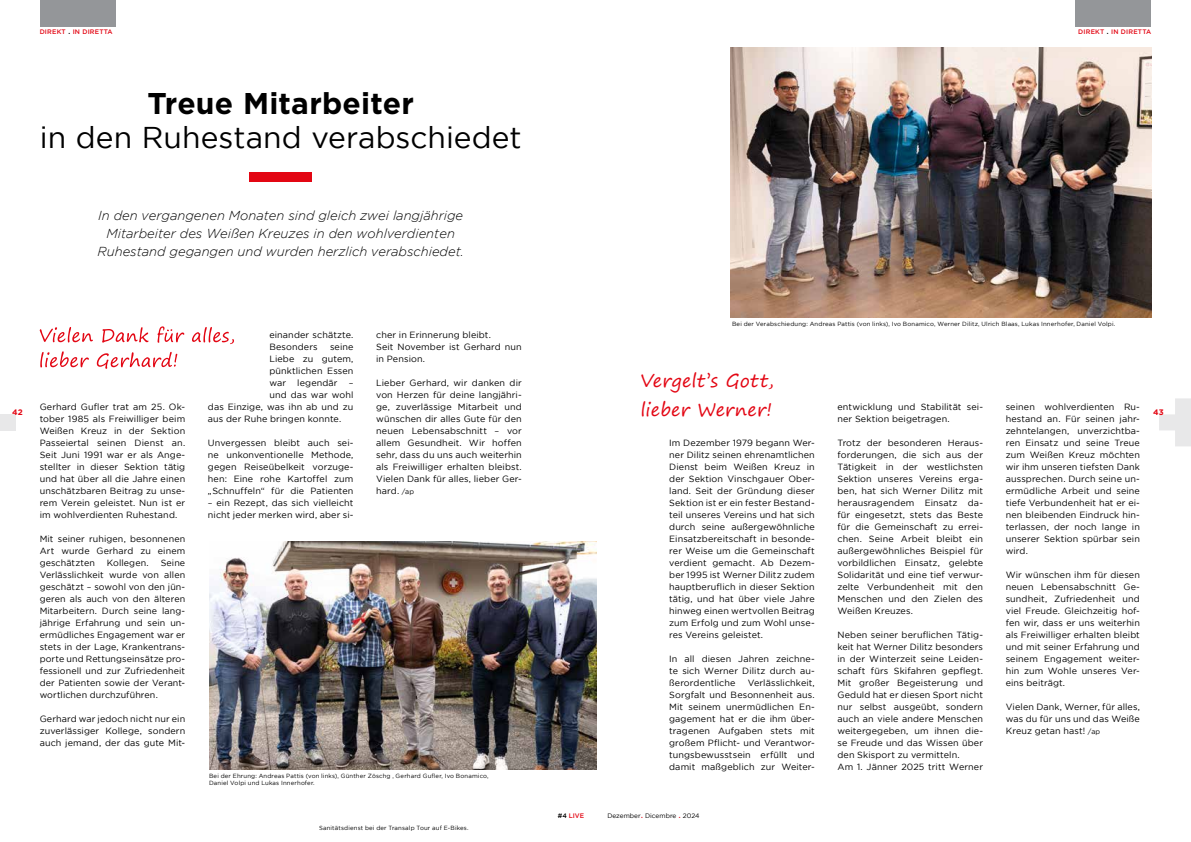
<style>
.page{position:relative;width:1191px;height:842px;background:#fff}
.page>*{position:absolute;margin:0;border:0;box-sizing:border-box;transform-origin:0 0}
.t1{font:30px "Gotham";color:#000}
.t2{font:700 30px "Gotham";letter-spacing:.005em;color:#000}
.t3{font:18px/29px "Segoe Print";letter-spacing:.015em;color:#e30613}
.t4{font:italic 300 13px/18px "Gotham";color:#000;text-align:center}
.t5{font:9px/12px "Gotham";letter-spacing:.01em;color:#000;text-align:justify}
.t6{font:700 8px "Gotham";color:#e30613}
.t7{font:500 6.5px "Gotham";letter-spacing:.03em;color:#e30613}
.t8{font:6.5px "Gotham";color:#000}
.t9{font:6px/7.2px "Gotham";letter-spacing:.025em;color:#000}
.s1{font-weight:400;font-size:10px;color:#000}
.s2{font-size:7px}
.s3{color:#000}
.s4{font-size:10px;color:#e30613}
</style>
<div class="page">
<div style="left:1075px;top:0;width:76px;height:26px;background:#949699"></div>
<div style="left:250px;top:173px;width:62px;height:9px;background:#e30613"></div>
<img style="left:209px;top:541px;width:387px;height:228px">
<svg style="left:40px;top:351px;width:137px;height:18px"></svg>
<svg style="left:40px;top:326px;width:194px;height:18px"></svg>
<img style="left:730px;top:47px;width:421px;height:270px">
<svg style="left:1159px;top:398px;width:32px;height:48px"></svg>
<div style="left:0;top:414px;width:16px;height:16px;background:#e8e8e9"></div>
<div style="left:40px;top:0;width:75px;height:26px;background:#949699"></div>
<p class="t7" style="left:40px;top:28px;width:75px">DIREKT <span class="s1">.</span> IN DIRETTA</p>
<p class="t7" style="left:1078px;top:28px;width:75px">DIREKT <span class="s1">.</span> IN DIRETTA</p>
<h1 class="t2" style="left:147px;top:86px;width:268px">Treue Mitarbeiter</h1>
<h1 class="t1" style="left:40px;top:121px;width:483px">in den Ruhestand verabschiedet</h1>
<h3 class="t4" style="left:98px;top:207px;width:368px">In den vergangenen Monaten sind gleich zwei langjährige<br>Mitarbeiter des Weißen Kreuzes in den wohlverdienten<br>Ruhestand gegangen und wurden herzlich verabschiedet.</h3>
<p class="t9" style="left:732px;top:321px;width:385px">Bei der Verabschiedung: Andreas Pattis (von links), Ivo Bonamico, Werner Dilitz, Ulrich Blaas, Lukas Innerhofer, Daniel Volpi.</p>
<p class="t5" style="left:269px;top:329px;width:86px">einander schätzte.<br>Besonders</p>
<p class="t5" style="left:376px;top:329px;width:147px;text-align:left">cher in Erinnerung bleibt.<br>Seit November ist Gerhard nun in Pension.</p>
<p class="t5" style="left:376px;top:377px;width:147px">Lieber Gerhard, wir danken dir von Herzen für deine langjähri&shy;ge, zuverlässige Mitarbeit und wünschen dir alles Gute für den neuen Lebensabschnitt – vor allem Gesundheit. Wir hoffen sehr, dass du uns auch weiterhin als Freiwilliger erhalten bleibst.<br>Vielen Dank für alles, lieber Ger&shy;hard. <span class="s2">/ap</span></p>
<p class="t5" style="left:330px;top:341px;width:25px">seine</p>
<p class="t5" style="left:269px;top:353px;width:86px">Liebe zu gutem,</p>
<p class="t5" style="left:269px;top:365px;width:86px">pünktlichen Essen</p>
<p class="t5" style="left:269px;top:377px;width:86px">war legendär –</p>
<p class="t5" style="left:269px;top:389px;width:86px">und das war wohl</p>
<p class="t5" style="left:208px;top:401px;width:147px">das Einzige, was ihn ab und zu</p>
<p class="t5" style="left:208px;top:413px;width:135px">aus der Ruhe bringen konnte.</p>
<p class="t5" style="left:208px;top:437px;width:147px">Unvergessen bleibt auch sei&shy;ne unkonventionelle Methode, gegen Reiseübelkeit vorzuge&shy;hen: Eine rohe Kartoffel zum „Schnuffeln“ für die Patienten</p>
<p class="t5" style="left:208px;top:497px;width:147px">– ein Rezept, das sich vielleicht nicht jeder merken wird, aber si-</p>
<h2 class="t3" style="left:640px;top:365px;width:134px">Vergelt’s Gott, lieber Werner!</h2>
<p class="t5" style="left:837px;top:401px;width:147px">entwicklung und Stabilität sei&shy;ner Sektion beigetragen.</p>
<p class="t5" style="left:837px;top:437px;width:147px">Trotz der besonderen Heraus&shy;forderungen, die sich aus der Tätigkeit in der westlichsten Sektion unseres Vereins erga&shy;ben, hat sich Werner Dilitz mit herausragendem Einsatz da&shy;für eingesetzt, stets das Beste für die Gemeinschaft zu errei&shy;chen. Seine Arbeit bleibt ein außergewöhnliches Beispiel für vorbildlichen Einsatz, gelebte Solidarität und eine tief verwur&shy;zelte Verbundenheit mit den Menschen und den Zielen des Weißen Kreuzes.</p>
<p class="t5" style="left:837px;top:629px;width:147px;text-align:left">Neben seiner beruflichen Tätig&shy;keit hat Werner Dilitz besonders in der Winterzeit seine Leiden&shy;schaft fürs Skifahren gepflegt.<br>Mit großer Begeisterung und<br>Geduld hat er diesen Sport nicht nur selbst ausgeübt, sondern auch an viele andere Menschen weitergegeben, um ihnen die&shy;se Freude und das Wissen über den Skisport zu vermitteln.<br>Am 1. Jänner 2025 tritt Werner</p>
<p class="t5" style="left:1005px;top:401px;width:136px">seinen wohlverdienten Ru&shy;hestand an. Für seinen jahr&shy;zehntelangen, unverzichtba&shy;ren Einsatz und seine Treue zum Weißen Kreuz möchten wir ihm unseren tiefsten Dank aussprechen. Durch seine un&shy;ermüdliche Arbeit und seine tiefe Verbundenheit hat er ei&shy;nen bleibenden Eindruck hin&shy;terlassen, der noch lange in unserer Sektion spürbar sein wird.</p>
<p class="t5" style="left:1005px;top:569px;width:136px">Wir wünschen ihm für diesen neuen Lebensabschnitt Ge&shy;sundheit, Zufriedenheit und viel Freude. Gleichzeitig hof&shy;fen wir, dass er uns weiterhin als Freiwilliger erhalten bleibt und mit seiner Erfahrung und seinem Engagement weiter&shy;hin zum Wohle unseres Ver&shy;eins beiträgt.</p>
<p class="t5" style="left:1005px;top:701px;width:136px">Vielen Dank, Werner, für alles, was du für uns und das Weiße Kreuz getan hast! <span class="s2">/ap</span></p>
<p class="t5" style="left:40px;top:401px;width:147px">Gerhard Gufler trat am 25. Ok&shy;tober 1985 als Freiwilliger beim Weißen Kreuz in der Sektion Passeiertal seinen Dienst an.<br>Seit Juni 1991 war er als Ange&shy;stellter in dieser Sektion tätig und hat über all die Jahre einen unschätzbaren Beitrag zu unse&shy;rem Verein geleistet. Nun ist er im wohlverdienten Ruhestand.</p>
<p class="t5" style="left:40px;top:533px;width:147px">Mit seiner ruhigen, besonnenen Art wurde Gerhard zu einem geschätzten</p>
<p class="t6" style="left:12px;top:408px;width:12px">42</p>
<p class="t6" style="left:1153px;top:408px;width:12px">43</p>
<p class="t5" style="left:669px;top:437px;width:147px">Im Dezember 1979 begann Wer&shy;ner Dilitz seinen ehrenamtlichen Dienst beim Weißen Kreuz in der Sektion Vinschgauer Ober&shy;land. Seit der Gründung dieser Sektion ist er ein fester Bestand&shy;teil unseres Vereins und hat sich durch seine außergewöhnliche Einsatzbereitschaft in besonde&shy;rer Weise um die Gemeinschaft verdient gemacht. Ab Dezem&shy;ber 1995 ist Werner Dilitz zudem hauptberuflich in dieser Sektion tätig, und hat über viele Jahre hinweg einen wertvollen Beitrag zum Erfolg und zum Wohl unse&shy;res Vereins geleistet.</p>
<p class="t5" style="left:669px;top:653px;width:147px">In all diesen Jahren zeichne&shy;te sich Werner Dilitz durch au&shy;ßerordentliche</p>
<p class="t5" style="left:107px;top:557px;width:43px">Kollegen.</p>
<p class="t5" style="left:40px;top:557px;width:147px;text-indent:121px">Seine Verlässlichkeit wurde von allen geschätzt – sowohl von den jün&shy;geren als auch von den älteren Mitarbeitern. Durch seine lang&shy;jährige Erfahrung und sein un&shy;ermüdliches Engagement war er stets in der Lage, Krankentrans&shy;porte und Rettungseinsätze pro&shy;fessionell und zur Zufriedenheit der Patienten sowie der Verant&shy;wortlichen durchzuführen.</p>
<p class="t5" style="left:40px;top:713px;width:147px">Gerhard war jedoch nicht nur ein zuverlässiger Kollege, sondern auch jemand, der das gute Mit-</p>
<p class="t5" style="left:669px;top:677px;width:147px;text-indent:78px">Verlässlichkeit, Sorgfalt und Besonnenheit aus.<br>Mit seinem unermüdlichen En&shy;gagement hat er die ihm über&shy;tragenen Aufgaben stets mit großem Pflicht- und Verantwor&shy;tungsbewusstsein erfüllt und damit maßgeblich zur Weiter-</p>
<p class="t9" style="left:209px;top:772px;width:281px">Bei der Ehrung: Andreas Pattis (von links), Günther Zöschg , Gerhard Gufler, Ivo Bonamico,<br>Daniel Volpi und Lukas Innerhofer.</p>
<p class="t9" style="left:319px;top:825px;width:151px">Sanitätsdienst bei der Transalp Tour auf E-Bikes.</p>
<p class="t7" style="left:558px;top:812px;width:28px"><span class="s3">#4</span> LIVE</p>
<p class="t8" style="left:607px;top:812px;width:94px">Dezember<span class="s4">.</span> Dicembre <span class="s4">.</span> 2024</p>
</div>
